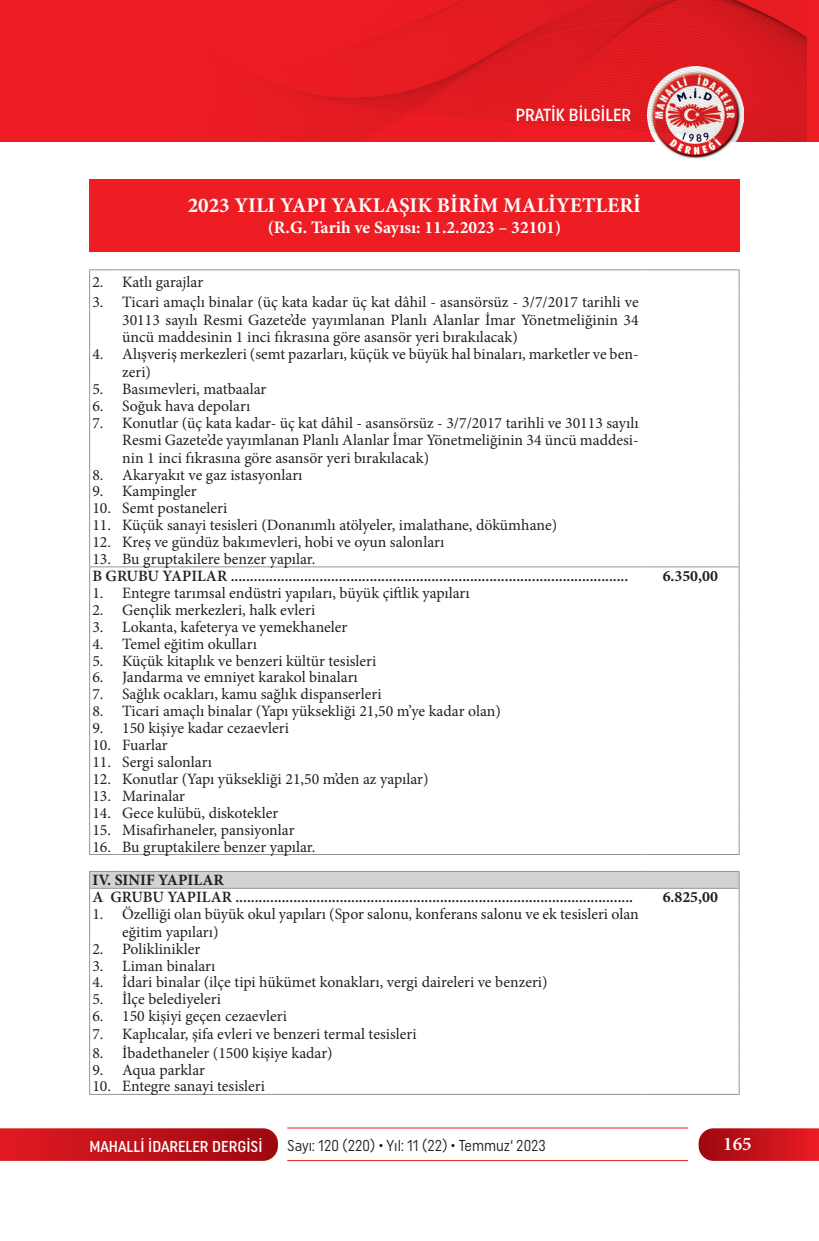
<style>
.page{position:relative;width:819px;height:1241px;background:#fff}
.page>*{position:absolute;margin:0;border:0;box-sizing:border-box;transform-origin:0 0}
.t1{font:700 21px "Minion Pro";color:#fff}
.t2{font:600 19.25px "Minion Pro";color:#fff}
.t3{font:700 17.5px "Minion Pro";color:#fff}
.t4{font:500 17.5px "Uniform Condensed";color:#fff}
.t5{font:15.75px/17.5px "Minion Pro";color:#231f20;text-align:justify}
.t6{font:600 15.75px "Minion Pro";color:#231f20}
.t7{font:15.75px "Uniform Condensed";color:#231f20;scale:.95 1}
.t8{font:700 15.75px "Minion Pro";color:#231f20}
.t9{font:500 15.75px "Uniform Condensed";color:#fff}
</style>
<div class="page">
<svg style="left:0;top:1128px;width:278px;height:32px;background:#c1151c"></svg>
<svg style="left:698px;top:1128px;width:121px;height:32px;background:#c61a22"></svg>
<hr style="left:287px;top:1127px;width:401px;height:1px;background:#ee1d23">
<hr style="left:287px;top:1159px;width:401px;height:1px;background:#ee1d23">
<div style="left:0;top:0;width:819px;height:141px;background:#ee1d23"></div>
<img style="left:647px;top:141px;width:96px;height:18px">
<img style="left:256px;top:0;width:550px;height:141px">
<div style="left:89px;top:179px;width:650px;height:73px;background:#ee1d23"></div>
<div style="left:90px;top:871px;width:649px;height:17px;background:#d1d2d4"></div>
<svg style="left:89px;top:270px;width:1px;height:23px"></svg>
<svg style="left:738px;top:270px;width:1px;height:23px"></svg>
<hr style="left:89px;top:293px;width:1px;height:52px;background:#939598">
<hr style="left:738px;top:293px;width:1px;height:52px;background:#939598">
<hr style="left:89px;top:345px;width:1px;height:34px;background:#939598">
<hr style="left:738px;top:345px;width:1px;height:34px;background:#939598">
<svg style="left:89px;top:379px;width:1px;height:34px"></svg>
<svg style="left:738px;top:379px;width:1px;height:34px"></svg>
<hr style="left:89px;top:413px;width:1px;height:52px;background:#939598">
<hr style="left:738px;top:413px;width:1px;height:52px;background:#939598">
<hr style="left:89px;top:566px;width:30px;height:1px;background:#939598">
<hr style="left:119px;top:566px;width:522px;height:1px;background:#939598">
<hr style="left:641px;top:566px;width:98px;height:1px;background:#939598">
<svg style="left:89px;top:465px;width:1px;height:389px"></svg>
<svg style="left:738px;top:465px;width:1px;height:389px"></svg>
<hr style="left:89px;top:854px;width:30px;height:1px;background:#939598">
<hr style="left:119px;top:854px;width:522px;height:1px;background:#939598">
<hr style="left:641px;top:854px;width:98px;height:1px;background:#939598">
<hr style="left:89px;top:871px;width:30px;height:1px;background:#939598">
<hr style="left:119px;top:871px;width:522px;height:1px;background:#939598">
<hr style="left:641px;top:871px;width:98px;height:1px;background:#939598">
<hr style="left:89px;top:887px;width:30px;height:1px;background:#939598">
<svg style="left:89px;top:871px;width:1px;height:34px"></svg>
<hr style="left:119px;top:887px;width:522px;height:1px;background:#939598">
<hr style="left:641px;top:887px;width:98px;height:1px;background:#939598">
<svg style="left:738px;top:872px;width:1px;height:33px"></svg>
<hr style="left:89px;top:905px;width:1px;height:34px;background:#939598">
<hr style="left:738px;top:905px;width:1px;height:34px;background:#939598">
<svg style="left:89px;top:939px;width:1px;height:154px"></svg>
<svg style="left:738px;top:939px;width:1px;height:154px"></svg>
<hr style="left:89px;top:269px;width:30px;height:1px;background:#939598">
<hr style="left:119px;top:269px;width:522px;height:1px;background:#939598">
<hr style="left:641px;top:269px;width:98px;height:1px;background:#939598">
<hr style="left:89px;top:1093px;width:30px;height:1px;background:#939598">
<hr style="left:119px;top:1093px;width:522px;height:1px;background:#939598">
<hr style="left:641px;top:1093px;width:98px;height:1px;background:#939598">
<p class="t4" style="left:516px;top:105px;width:117px">PRATİK BİLGİLER</p>
<h1 class="t1" style="left:188px;top:191px;width:455px">2023 YILI YAPI YAKLAŞIK BİRİM MALİYETLERİ</h1>
<p class="t3" style="left:268px;top:215px;width:295px">(R.G. Tarih ve Sayısı: 11.2.2023 – 32101)</p>
<p class="t5" style="left:92px;top:273px;width:112px">2. Katlı garajlar</p>
<p class="t5" style="left:122px;top:293px;width:518px;text-indent:-30px">3. Ticari amaçlı binalar (üç kata kadar üç kat dâhil - asansörsüz - 3/7/2017 tarihli ve 30113 sayılı Resmi Gazete’de yayımlanan Planlı Alanlar İmar Yönetmeliğinin 34 üncü maddesinin 1 inci fıkrasına göre asansör yeri bırakılacak)</p>
<p class="t5" style="left:122px;top:345px;width:518px;text-indent:-30px">4. Alışveriş merkezleri (semt pazarları, küçük ve büyük hal binaları, marketler ve ben&shy;zeri)</p>
<p class="t5" style="left:92px;top:380px;width:175px">5. Basımevleri, matbaalar</p>
<p class="t5" style="left:92px;top:397px;width:159px">6. Soğuk hava depoları</p>
<p class="t5" style="left:122px;top:414px;width:518px;text-indent:-30px">7. Konutlar (üç kata kadar- üç kat dâhil - asansörsüz - 3/7/2017 tarihli ve 30113 sayılı Resmi Gazete’de yayımlanan Planlı Alanlar İmar Yönetmeliğinin 34 üncü maddesi&shy;nin 1 inci fıkrasına göre asansör yeri bırakılacak)</p>
<p class="t5" style="left:92px;top:465px;width:212px">8. Akaryakıt ve gaz istasyonları</p>
<p class="t5" style="left:92px;top:482px;width:106px">9. Kampingler</p>
<p class="t5" style="left:92px;top:499px;width:136px">10. Semt postaneleri</p>
<p class="t5" style="left:92px;top:516px;width:466px">11. Küçük sanayi tesisleri (Donanımlı atölyeler, imalathane, dökümhane)</p>
<p class="t5" style="left:92px;top:533px;width:353px">12. Kreş ve gündüz bakımevleri, hobi ve oyun salonları</p>
<p class="t5" style="left:92px;top:550px;width:224px">13. Bu gruptakilere benzer yapılar.</p>
<p class="t6" style="left:92px;top:565px;width:537px">B GRUBU YAPILAR .......................................................................................................</p>
<p class="t8" style="left:662px;top:564px;width:57px">6.350,00</p>
<p class="t5" style="left:92px;top:584px;width:379px">1. Entegre tarımsal endüstri yapıları, büyük çiftlik yapıları</p>
<p class="t5" style="left:92px;top:601px;width:224px">2. Gençlik merkezleri, halk evleri</p>
<p class="t5" style="left:92px;top:618px;width:256px">3. Lokanta, kafeterya ve yemekhaneler</p>
<p class="t5" style="left:92px;top:634px;width:166px">4. Temel eğitim okulları</p>
<p class="t5" style="left:92px;top:651px;width:285px">5. Küçük kitaplık ve benzeri kültür tesisleri</p>
<p class="t5" style="left:92px;top:668px;width:267px">6. Jandarma ve emniyet karakol binaları</p>
<p class="t5" style="left:92px;top:685px;width:291px">7. Sağlık ocakları, kamu sağlık dispanserleri</p>
<p class="t5" style="left:92px;top:702px;width:410px">8. Ticari amaçlı binalar (Yapı yüksekliği 21,50 m’ye kadar olan)</p>
<p class="t5" style="left:92px;top:719px;width:198px">9. 150 kişiye kadar cezaevleri</p>
<p class="t5" style="left:92px;top:736px;width:77px">10. Fuarlar</p>
<p class="t5" style="left:92px;top:753px;width:121px">11. Sergi salonları</p>
<p class="t5" style="left:92px;top:770px;width:337px">12. Konutlar (Yapı yüksekliği 21,50 m’den az yapılar)</p>
<p class="t5" style="left:92px;top:787px;width:94px">13. Marinalar</p>
<p class="t5" style="left:92px;top:803px;width:187px">14. Gece kulübü, diskotekler</p>
<p class="t5" style="left:92px;top:820px;width:204px">15. Misafirhaneler, pansiyonlar</p>
<p class="t5" style="left:92px;top:837px;width:224px">16. Bu gruptakilere benzer yapılar.</p>
<p class="t8" style="left:92px;top:869px;width:133px">IV. SINIF YAPILAR</p>
<p class="t6" style="left:92px;top:886px;width:542px">A GRUBU YAPILAR .......................................................................................................</p>
<p class="t8" style="left:662px;top:886px;width:57px">6.825,00</p>
<p class="t5" style="left:122px;top:905px;width:518px;text-indent:-30px">1. Özelliği olan büyük okul yapıları (Spor salonu, konferans salonu ve ek tesisleri olan eğitim yapıları)</p>
<p class="t5" style="left:92px;top:939px;width:109px">2. Poliklinikler</p>
<p class="t5" style="left:92px;top:956px;width:124px">3. Liman binaları</p>
<p class="t5" style="left:92px;top:973px;width:456px">4. İdari binalar (ilçe tipi hükümet konakları, vergi daireleri ve benzeri)</p>
<p class="t5" style="left:92px;top:990px;width:130px">5. İlçe belediyeleri</p>
<p class="t5" style="left:92px;top:1007px;width:196px">6. 150 kişiyi geçen cezaevleri</p>
<p class="t5" style="left:92px;top:1025px;width:326px">7. Kaplıcalar, şifa evleri ve benzeri termal tesisleri</p>
<p class="t5" style="left:92px;top:1043px;width:242px">8. İbadethaneler (1500 kişiye kadar)</p>
<p class="t5" style="left:92px;top:1060px;width:114px">9. Aqua parklar</p>
<p class="t5" style="left:92px;top:1077px;width:174px">10. Entegre sanayi tesisleri</p>
<p class="t9" style="left:89px;top:1136px;width:175px">MAHALLİ İDARELER DERGİSİ</p>
<p class="t7" style="left:287px;top:1136px;width:274px">Sayı: 120 (220) • Yıl: 11 (22) • Temmuz‘ 2023</p>
<p class="t2" style="left:723px;top:1130px;width:30px">165</p>
</div>
